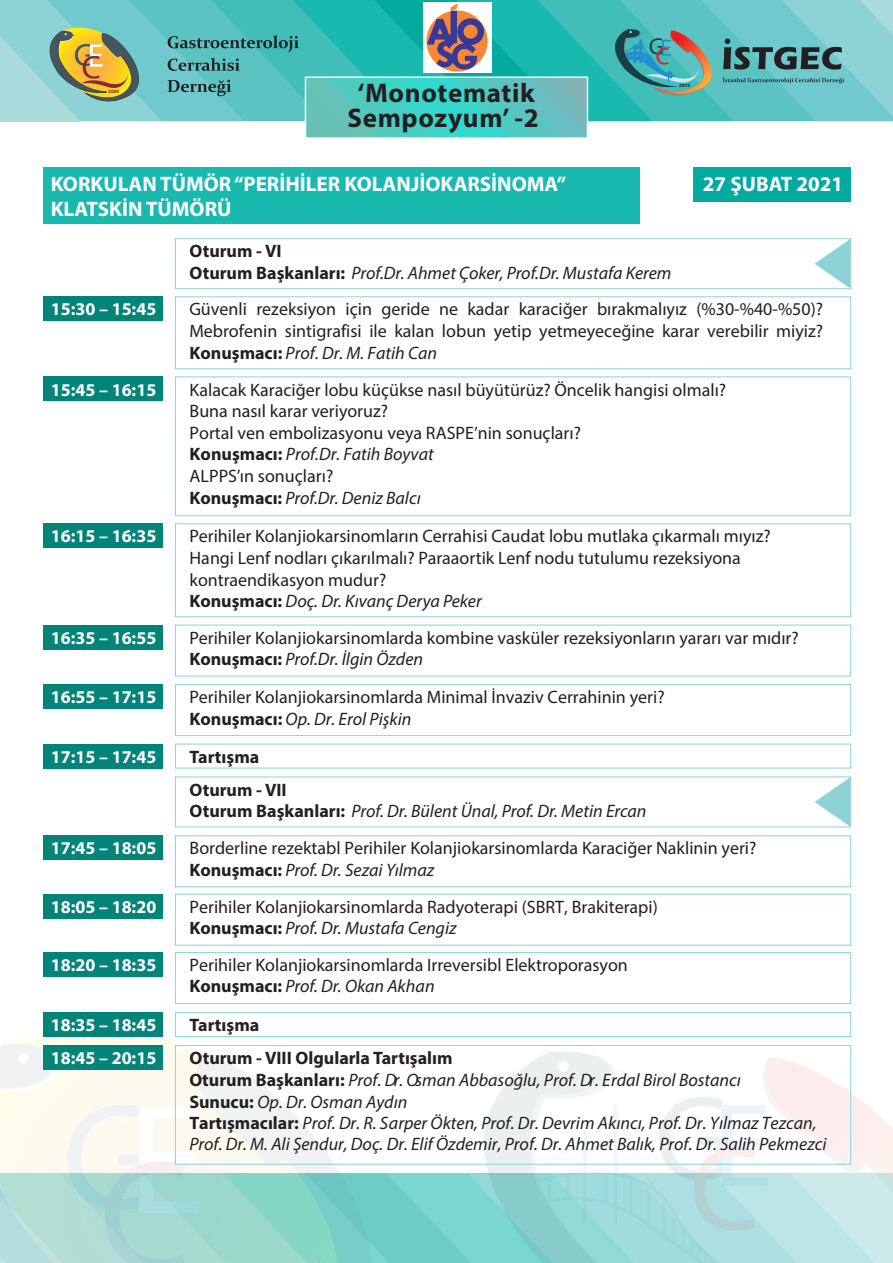
<style>
.page{position:relative;width:893px;height:1263px;background:#fff}
.page>*{position:absolute;margin:0;border:0;box-sizing:border-box;transform-origin:0 0}
.t1{font:700 27px/25.5px "Myriad Pro";letter-spacing:.025em;color:#231f20;text-align:center}
.t2{font:700 21px/25.2px "Myriad Pro";color:#fff}
.t3{font:18px/21.6px "Myriad Pro";color:#231f20}
.t4{font:italic 18px/21.6px "Myriad Pro";color:#231f20}
.t5{font:700 18px "Myriad Pro";color:#fff}
.t6{font:700 18px "Myriad Pro";color:#231f20}
.t7{font:700 4.95px "Myriad Pro";color:#231f20}
.t8{font:700 4.95px "Myriad Pro";color:#8c283a}
.s1{font-weight:700;font-style:normal}
.s2{font-weight:700}
.s3{font-style:italic}
</style>
<div class="page">
<svg style="left:22px;top:1026px;width:153px;height:14px"></svg>
<svg style="left:0;top:1044px;width:893px;height:219px"></svg>
<div style="left:43px;top:744px;width:120px;height:24px;background:#038478"></div>
<div style="left:175px;top:744px;width:676px;height:24px;border:1px solid #8dd3d5"></div>
<div style="left:43px;top:1012px;width:120px;height:24px;background:#038478"></div>
<div style="left:175px;top:1012px;width:676px;height:25px;border:1px solid #8dd3d5"></div>
<div style="left:43px;top:297px;width:120px;height:24px;background:#038478"></div>
<div style="left:175px;top:296px;width:676px;height:73px;border:1px solid #8dd3d5"></div>
<div style="left:43px;top:377px;width:120px;height:24px;background:#038478"></div>
<div style="left:175px;top:376px;width:676px;height:140px;border:1px solid #8dd3d5"></div>
<div style="left:43px;top:524px;width:120px;height:24px;background:#038478"></div>
<div style="left:175px;top:523px;width:676px;height:94px;border:1px solid #8dd3d5"></div>
<div style="left:43px;top:625px;width:120px;height:24px;background:#038478"></div>
<div style="left:175px;top:625px;width:676px;height:51px;border:1px solid #8dd3d5"></div>
<div style="left:43px;top:684px;width:120px;height:24px;background:#038478"></div>
<div style="left:175px;top:684px;width:676px;height:52px;border:1px solid #8dd3d5"></div>
<div style="left:43px;top:836px;width:120px;height:24px;background:#038478"></div>
<div style="left:175px;top:835px;width:676px;height:52px;border:1px solid #8dd3d5"></div>
<div style="left:43px;top:894px;width:120px;height:24px;background:#038478"></div>
<div style="left:175px;top:894px;width:676px;height:51px;border:1px solid #8dd3d5"></div>
<div style="left:43px;top:952px;width:120px;height:24px;background:#038478"></div>
<div style="left:175px;top:952px;width:676px;height:52px;border:1px solid #8dd3d5"></div>
<div style="left:43px;top:1045px;width:120px;height:24px;background:#038478"></div>
<div style="left:175px;top:1045px;width:676px;height:119px;border:1px solid #8dd3d5"></div>
<div style="left:175px;top:238px;width:676px;height:51px;border:1px solid #8dd3d5"></div>
<svg style="left:815px;top:239px;width:36px;height:50px"></svg>
<div style="left:175px;top:776px;width:676px;height:51px;border:1px solid #8dd3d5"></div>
<svg style="left:815px;top:777px;width:36px;height:50px"></svg>
<div style="left:693px;top:167px;width:158px;height:34px;background:#02aa9f"></div>
<div style="left:43px;top:167px;width:596px;height:56px;background:#19b9af"></div>
<svg style="left:0;top:0;width:893px;height:138px"></svg>
<img style="left:423px;top:2px;width:69px;height:70px">
<p class="t8" style="left:108px;top:88px;width:12px">2000</p>
<h1 class="t1" style="left:347px;top:79px;width:193px">‘Monotematik<br>Sempozyum’ -2</h1>
<p class="t7" style="left:679px;top:82px;width:13px">2015</p>
<p class="t2" style="left:51px;top:171px;width:517px">KORKULAN TÜMÖR “PERİHİLER KOLANJİOKARSİNOMA”<br>KLATSKİN TÜMÖRÜ</p>
<p class="t2" style="left:703px;top:171px;width:142px">27 ŞUBAT 2021</p>
<p class="t4" style="left:190px;top:240px;width:483px"><span class="s1">Oturum - VI<br>Oturum Başkanları:</span> Prof.Dr. Ahmet Çoker, Prof.Dr. Mustafa Kerem</p>
<p class="t5" style="left:51px;top:298px;width:107px">15:30 – 15:45</p>
<p class="t3" style="left:189px;top:298px;width:635px;text-align:justify">Güvenli rezeksiyon için geride ne kadar karaciğer bırakmalıyız (%30-%40-%50)?<br>Mebrofenin sintigrafisi ile kalan lobun yetip yetmeyeceğine karar verebilir miyiz?<br><span class="s2">Konuşmacı:</span> <span class="s3">Prof. Dr. M. Fatih Can</span></p>
<p class="t5" style="left:51px;top:378px;width:107px">15:45 – 16:15</p>
<p class="t3" style="left:190px;top:378px;width:538px">Kalacak Karaciğer lobu küçükse nasıl büyütürüz? Öncelik hangisi olmalı?<br>Buna nasıl karar veriyoruz?<br>Portal ven embolizasyonu veya RASPE’nin sonuçları?<br><span class="s2">Konuşmacı:</span> <span class="s3">Prof.Dr. Fatih Boyvat<br></span>ALPPS’ın sonuçları?<br><span class="s2">Konuşmacı:</span> <span class="s3">Prof.Dr. Deniz Balcı</span></p>
<p class="t5" style="left:51px;top:525px;width:107px">16:15 – 16:35</p>
<p class="t3" style="left:190px;top:525px;width:583px">Perihiler Kolanjiokarsinomların Cerrahisi Caudat lobu mutlaka çıkarmalı mıyız?<br>Hangi Lenf nodları çıkarılmalı? Paraaortik Lenf nodu tutulumu rezeksiyona kontraendikasyon mudur?<br><span class="s2">Konuşmacı:</span> <span class="s3">Doç. Dr. Kıvanç Derya Peker</span></p>
<p class="t5" style="left:51px;top:626px;width:107px">16:35 – 16:55</p>
<p class="t3" style="left:190px;top:627px;width:611px">Perihiler Kolanjiokarsinomlarda kombine vasküler rezeksiyonların yararı var mıdır?<br><span class="s2">Konuşmacı:</span> <span class="s3">Prof.Dr. İlgin Özden</span></p>
<p class="t5" style="left:51px;top:685px;width:107px">16:55 – 17:15</p>
<p class="t3" style="left:189px;top:686px;width:477px">Perihiler Kolanjiokarsinomlarda Minimal İnvaziv Cerrahinin yeri?<br><span class="s2">Konuşmacı:</span> <span class="s3">Op. Dr. Erol Pişkin</span></p>
<p class="t5" style="left:51px;top:745px;width:107px">17:15 – 17:45</p>
<p class="t6" style="left:190px;top:745px;width:71px">Tartışma</p>
<p class="t4" style="left:190px;top:778px;width:458px"><span class="s1">Oturum - VII<br>Oturum Başkanları:</span> Prof. Dr. Bülent Ünal, Prof. Dr. Metin Ercan</p>
<p class="t5" style="left:51px;top:837px;width:107px">17:45 – 18:05</p>
<p class="t3" style="left:190px;top:837px;width:568px">Borderline rezektabl Perihiler Kolanjiokarsinomlarda Karaciğer Naklinin yeri?<br><span class="s2">Konuşmacı:</span> <span class="s3">Prof. Dr. Sezai Yılmaz</span></p>
<p class="t5" style="left:51px;top:895px;width:107px">18:05 – 18:20</p>
<p class="t3" style="left:190px;top:896px;width:470px;line-height:21px">Perihiler Kolanjiokarsinomlarda Radyoterapi (SBRT, Brakiterapi)<br><span class="s2">Konuşmacı:</span> <span class="s3">Prof. Dr. Mustafa Cengiz</span></p>
<p class="t5" style="left:51px;top:953px;width:107px">18:20 – 18:35</p>
<p class="t3" style="left:190px;top:954px;width:440px;line-height:21px">Perihiler Kolanjiokarsinomlarda Irreversibl Elektroporasyon<br><span class="s2">Konuşmacı:</span> <span class="s3">Prof. Dr. Okan Akhan</span></p>
<p class="t5" style="left:51px;top:1013px;width:107px">18:35 – 18:45</p>
<p class="t6" style="left:190px;top:1013px;width:71px">Tartışma</p>
<p class="t5" style="left:51px;top:1046px;width:107px">18:45 – 20:15</p>
<p class="t4" style="left:189px;top:1047px;width:639px"><span class="s1">Oturum - VIII Olgularla Tartışalım<br>Oturum Başkanları:</span> Prof. Dr. Osman Abbasoğlu, Prof. Dr. Erdal Birol Bostancı<br><span class="s1">Sunucu:</span> Op. Dr. Osman Aydın<br><span class="s1">Tartışmacılar:</span> Prof. Dr. R. Sarper Ökten, Prof. Dr. Devrim Akıncı, Prof. Dr. Yılmaz Tezcan, Prof. Dr. M. Ali Şendur, Doç. Dr. Elif Özdemir, Prof. Dr. Ahmet Balık, Prof. Dr. Salih Pekmezci</p>
</div>
